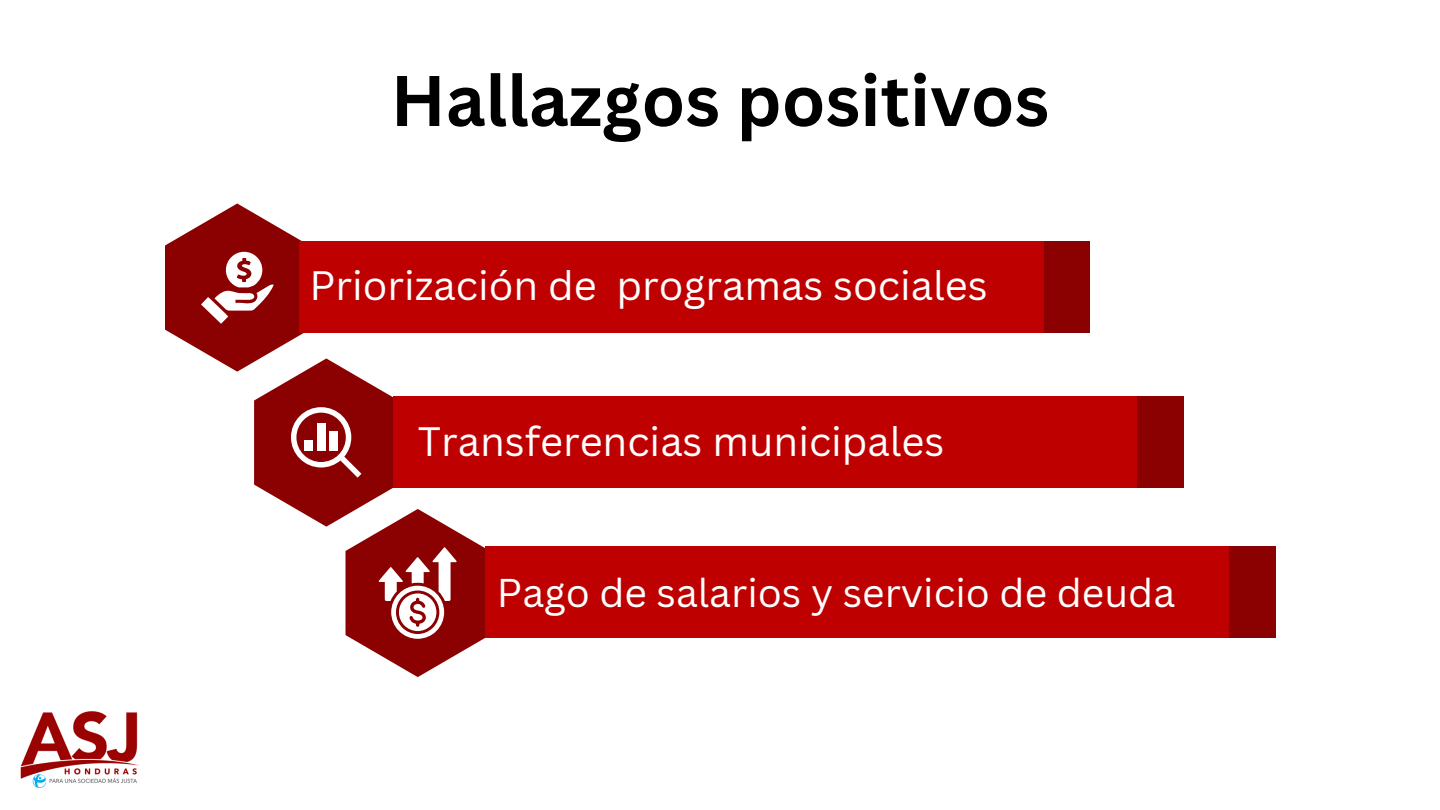
<style>
.page{position:relative;width:1440px;height:810px;background:#fff}
.page>*{position:absolute;margin:0;border:0;box-sizing:border-box;transform-origin:0 0}
.t1{font:700 70px "Canva Sans";color:#000}
.t2{font:40px "Canva Sans";color:#fff}
.t3{font:39.1px "Canva Sans";color:#fff}
</style>
<div class="page">
<div style="left:299px;top:241px;width:746px;height:92px;background:#bf0000"></div>
<div style="left:393px;top:396px;width:746px;height:92px;background:#bf0000"></div>
<div style="left:485px;top:546px;width:746px;height:92px;background:#bf0000"></div>
<div style="left:1044px;top:241px;width:46px;height:92px;background:#8b0000"></div>
<div style="left:1138px;top:396px;width:46px;height:92px;background:#8b0000"></div>
<div style="left:1229px;top:546px;width:46px;height:92px;background:#8b0000"></div>
<svg style="left:165px;top:203px;width:320px;height:474px"></svg>
<img style="left:20px;top:711px;width:119px;height:78px">
<p class="t1" style="left:391px;top:51px;width:660px">Hallazgos positivos</p>
<p class="t2" style="left:309px;top:257px;width:680px">Priorización de programas sociales</p>
<p class="t2" style="left:418px;top:413px;width:528px">Transferencias municipales</p>
<p class="t3" style="left:497px;top:565px;width:680px">Pago de salarios y servicio de deuda</p>
</div>
